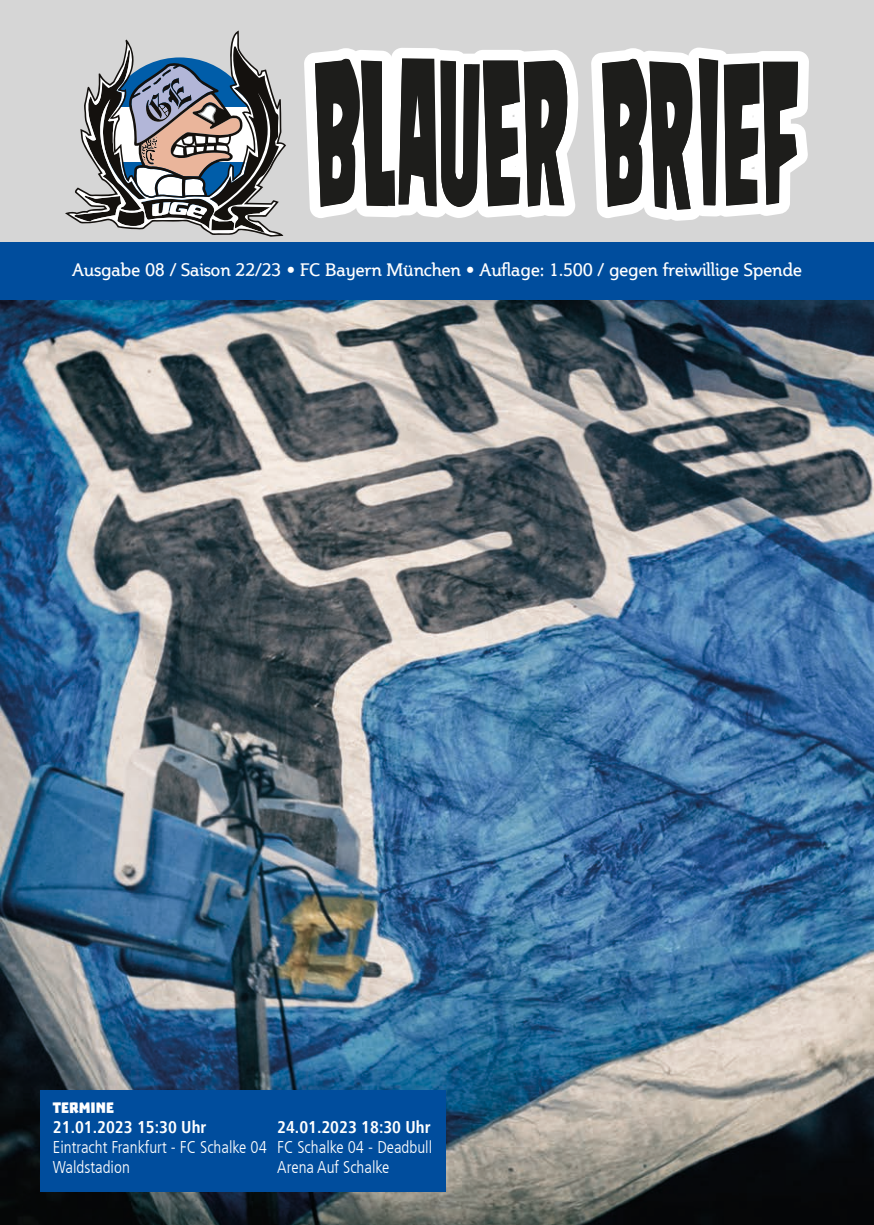
<style>
.page{position:relative;width:874px;height:1225px;background:#fff}
.page>*{position:absolute;margin:0;border:0;box-sizing:border-box;transform-origin:0 0}
.t1{font:18px "Steinem";color:#fff}
.t2{font:300 condensed 17px/20px "Frutiger LT";color:#fff}
.t3{font:700 condensed 17px "Frutiger LT";color:#fff}
.t4{font:17px "Troika";color:#fff}
</style>
<div class="page">
<img style="left:0;top:300px;width:873px;height:925px">
<div style="left:0;top:0;width:873px;height:247px;background:#d6d6d6"></div>
<div style="left:0;top:243px;width:873px;height:57px;background:#004d9d"></div>
<svg style="left:65px;top:31px;width:221px;height:206px"></svg>
<svg style="left:591px;top:48px;width:217px;height:173px"></svg>
<svg style="left:304px;top:48px;width:274px;height:170px"></svg>
<div style="left:40px;top:1090px;width:405px;height:101px;background:#004d9d"></div>
<p class="t1" style="left:72px;top:260px;width:731px">Ausgabe 08 / Saison 22/23 • FC Bayern München • Auflage: 1.500 / gegen freiwillige Spende</p>
<p class="t4" style="left:53px;top:1098px;width:62px">TERMINE</p>
<p class="t3" style="left:53px;top:1117px;width:155px">21.01.2023 15:30 Uhr</p>
<p class="t2" style="left:53px;top:1137px;width:215px">Eintracht Frankfurt - FC Schalke 04<br>Waldstadion</p>
<p class="t3" style="left:277px;top:1117px;width:155px">24.01.2023 18:30 Uhr</p>
<p class="t2" style="left:277px;top:1137px;width:156px">FC Schalke 04 - Deadbull<br>Arena Auf Schalke</p>
</div>
